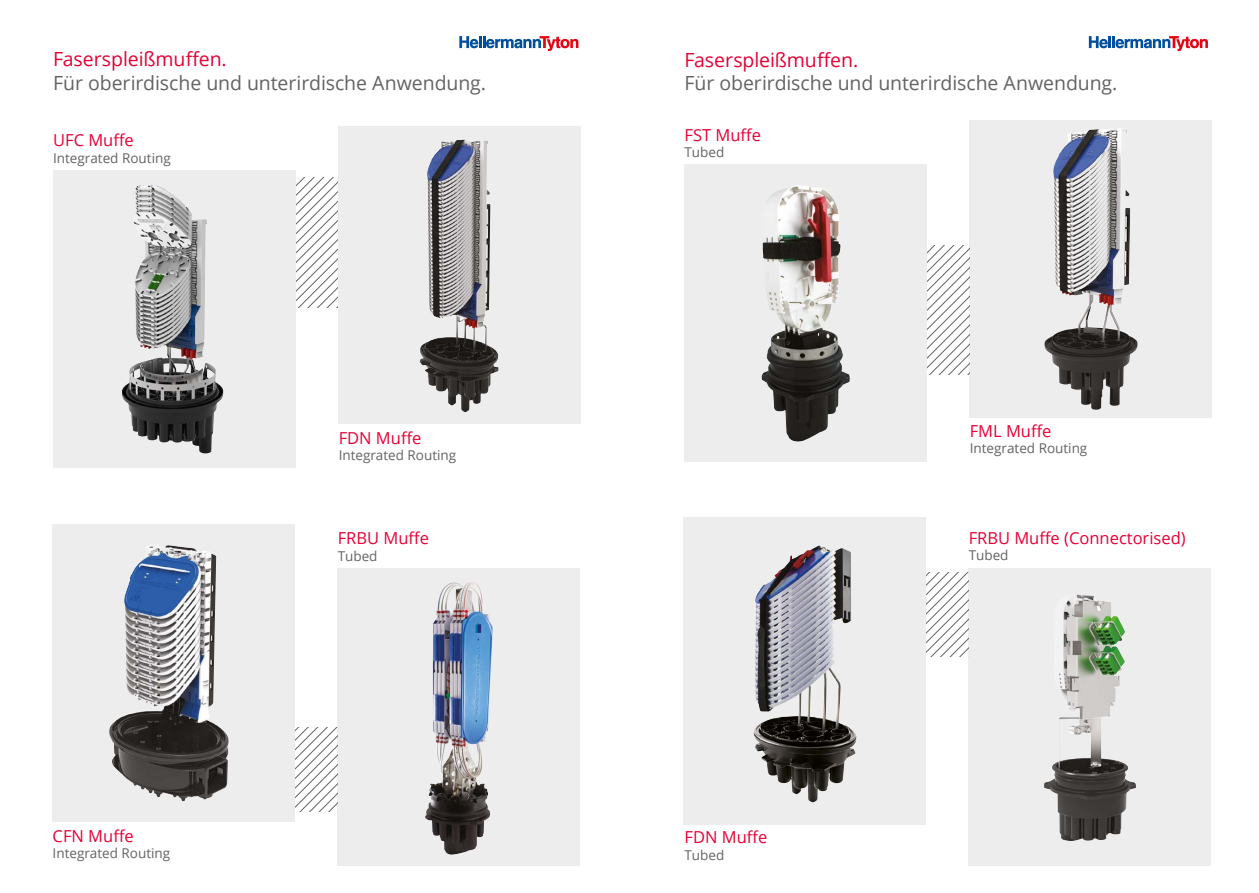
<style>
.page{position:relative;width:1259px;height:893px;background:#fff}
.page>*{position:absolute;margin:0;border:0;box-sizing:border-box;transform-origin:0 0}
.t1{font:19.5px "Open Sans";letter-spacing:-.005em;color:#646363}
.t2{font:19.5px "Open Sans";letter-spacing:-.005em;color:#e40234}
.t3{font:16.5px "Open Sans";color:#e40234}
.t4{font:13.5px "Open Sans";color:#646363}
</style>
<div class="page">
<div style="left:53px;top:170px;width:243px;height:298px;background:#eeeded"></div>
<svg style="left:296px;top:178px;width:43px;height:129px"></svg>
<div style="left:684px;top:164px;width:243px;height:298px;background:#eeeded"></div>
<div style="left:684px;top:518px;width:242px;height:307px;background:#eeeded"></div>
<div style="left:969px;top:120px;width:243px;height:298px;background:#eeeded"></div>
<div style="left:968px;top:568px;width:243px;height:298px;background:#eeeded"></div>
<svg style="left:926px;top:573px;width:42px;height:84px"></svg>
<svg style="left:927px;top:245px;width:42px;height:129px"></svg>
<div style="left:53px;top:524px;width:242px;height:297px;background:#eeeded"></div>
<div style="left:339px;top:126px;width:242px;height:298px;background:#eeeded"></div>
<img style="left:122px;top:185px;width:102px;height:268px">
<img style="left:109px;top:545px;width:119px;height:256px">
<img style="left:420px;top:140px;width:78px;height:272px">
<div style="left:338px;top:568px;width:242px;height:298px;background:#eeeded"></div>
<svg style="left:295px;top:728px;width:43px;height:84px"></svg>
<img style="left:425px;top:582px;width:66px;height:273px">
<img style="left:753px;top:546px;width:74px;height:256px">
<img style="left:761px;top:185px;width:89px;height:257px">
<img style="left:1053px;top:128px;width:67px;height:167px">
<img style="left:1044px;top:594px;width:92px;height:247px">
<svg style="left:1089px;top:36px;width:119px;height:15px"></svg>
<svg style="left:459px;top:36px;width:119px;height:15px"></svg>
<h1 class="t2" style="left:53px;top:46px;width:175px">Faserspleißmuffen.</h1>
<h1 class="t1" style="left:53px;top:69px;width:434px">Für oberirdische und unterirdische Anwendung.</h1>
<p class="t3" style="left:53px;top:129px;width:82px">UFC Muffe</p>
<p class="t4" style="left:53px;top:149px;width:119px">Integrated Routing</p>
<p class="t3" style="left:53px;top:824px;width:83px">CFN Muffe</p>
<p class="t4" style="left:53px;top:844px;width:119px">Integrated Routing</p>
<p class="t3" style="left:339px;top:426px;width:84px">FDN Muffe</p>
<p class="t4" style="left:339px;top:446px;width:119px">Integrated Routing</p>
<p class="t3" style="left:338px;top:527px;width:93px">FRBU Muffe</p>
<p class="t4" style="left:338px;top:546px;width:41px">Tubed</p>
<h1 class="t2" style="left:684px;top:46px;width:175px">Faserspleißmuffen.</h1>
<h1 class="t1" style="left:684px;top:70px;width:434px">Für oberirdische und unterirdische Anwendung.</h1>
<p class="t3" style="left:684px;top:123px;width:78px">FST Muffe</p>
<p class="t4" style="left:684px;top:143px;width:41px">Tubed</p>
<p class="t3" style="left:969px;top:420px;width:83px">FML Muffe</p>
<p class="t4" style="left:969px;top:439px;width:119px">Integrated Routing</p>
<p class="t3" style="left:684px;top:826px;width:84px">FDN Muffe</p>
<p class="t4" style="left:684px;top:845px;width:41px">Tubed</p>
<p class="t3" style="left:968px;top:526px;width:218px">FRBU Muffe (Connectorised)</p>
<p class="t4" style="left:968px;top:546px;width:41px">Tubed</p>
</div>
